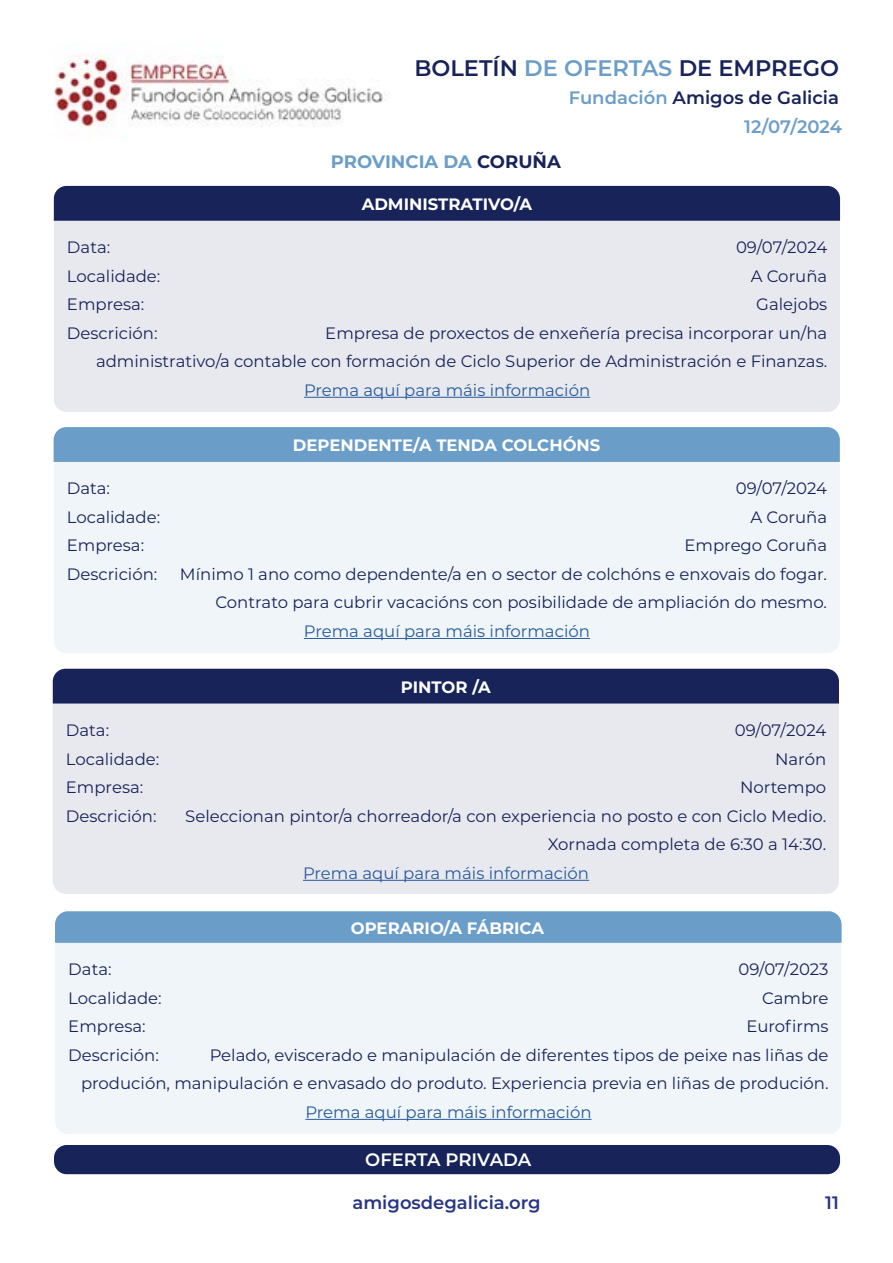
<style>
.page{position:relative;width:893px;height:1263px;background:#fff}
.page>*{position:absolute;margin:0;border:0;box-sizing:border-box;transform-origin:0 0}
.t1{font:600 22.5px "Montserrat";color:#172359}
.t2{font:600 18px/29.5px "Montserrat";color:#6a9dc8;text-align:right}
.t3{font:600 18px "Montserrat";color:#283583}
.t4{font:700 18px "Montserrat";color:#6a9dc8}
.t5{font:600 18px "Montserrat";letter-spacing:-.005em;color:#fff}
.t6{font:16.5px/28.5px "Montserrat";color:#172359;text-align:right}
.t7{font:16.5px "Montserrat";color:#275b9b}
.t8{font:700 16.5px "Montserrat";color:#fff}
.s1{color:#6a9dc8}
.s2{color:#172359}
</style>
<div class="page">
<img style="left:54px;top:54px;width:333px;height:83px">
<div style="left:54px;top:1145px;width:786px;height:29px;background:#172359;border-radius:13px"></div>
<div style="left:54px;top:221px;width:786px;height:191px;background:#e8e9ee"></div>
<div style="left:54px;top:462px;width:786px;height:191px;background:#f0f5f9"></div>
<div style="left:53px;top:703px;width:786px;height:191px;background:#e8e9ee"></div>
<div style="left:55px;top:943px;width:786px;height:191px;background:#f0f5f9"></div>
<div style="left:54px;top:186px;width:786px;height:35px;background:#172359"></div>
<div style="left:54px;top:427px;width:786px;height:35px;background:#6a9dc8"></div>
<div style="left:53px;top:669px;width:786px;height:34px;background:#172359"></div>
<div style="left:55px;top:911px;width:786px;height:32px;background:#6a9dc8"></div>
<hr style="left:304px;top:397px;width:286px;height:1px;background:#275b9b">
<hr style="left:304px;top:638px;width:286px;height:1px;background:#275b9b">
<hr style="left:303px;top:880px;width:286px;height:1px;background:#275b9b">
<hr style="left:305px;top:1119px;width:286px;height:1px;background:#275b9b">
<h1 class="t1" style="left:414px;top:52px;width:426px">BOLETÍN <span class="s1">DE OFERTAS</span> DE EMPREGO</h1>
<p class="t4" style="left:331px;top:148px;width:232px">PROVINCIA DA <span class="s2">CORUÑA</span></p>
<p class="t2" style="left:569px;top:82px;width:275px">Fundación <span class="s2">Amigos de Galicia<br></span>12/07/2024</p>
<p class="t8" style="left:362px;top:192px;width:172px">ADMINISTRATIVO/A</p>
<p class="t6" style="left:67px;top:232px;width:45px">Data:</p>
<p class="t6" style="left:736px;top:232px;width:93px">09/07/2024</p>
<p class="t6" style="left:67px;top:261px;width:95px">Localidade:</p>
<p class="t6" style="left:751px;top:261px;width:78px">A Coruña</p>
<p class="t6" style="left:67px;top:289px;width:79px">Empresa:</p>
<p class="t6" style="left:756px;top:289px;width:73px">Galejobs</p>
<p class="t6" style="left:67px;top:318px;width:92px">Descrición:</p>
<p class="t6" style="left:96px;top:318px;width:733px">Empresa de proxectos de enxeñería precisa incorporar un/ha<br>administrativo/a contable con formación de Ciclo Superior de Administración e Finanzas.</p>
<p class="t7" style="left:304px;top:378px;width:288px">Prema aquí para máis información</p>
<p class="t8" style="left:293px;top:433px;width:309px">DEPENDENTE/A TENDA COLCHÓNS</p>
<p class="t6" style="left:67px;top:474px;width:45px">Data:</p>
<p class="t6" style="left:736px;top:474px;width:93px">09/07/2024</p>
<p class="t6" style="left:67px;top:502px;width:95px">Localidade:</p>
<p class="t6" style="left:750px;top:502px;width:78px">A Coruña</p>
<p class="t6" style="left:67px;top:531px;width:79px">Empresa:</p>
<p class="t6" style="left:684px;top:531px;width:144px">Emprego Coruña</p>
<p class="t6" style="left:67px;top:559px;width:92px">Descrición:</p>
<p class="t6" style="left:180px;top:559px;width:649px">Mínimo 1 ano como dependente/a en o sector de colchóns e enxovais do fogar.<br>Contrato para cubrir vacacións con posibilidade de ampliación do mesmo.</p>
<p class="t7" style="left:304px;top:620px;width:288px">Prema aquí para máis información</p>
<p class="t8" style="left:401px;top:675px;width:91px">PINTOR /A</p>
<p class="t6" style="left:66px;top:715px;width:45px">Data:</p>
<p class="t6" style="left:735px;top:715px;width:93px">09/07/2024</p>
<p class="t6" style="left:66px;top:744px;width:95px">Localidade:</p>
<p class="t6" style="left:775px;top:744px;width:53px">Narón</p>
<p class="t6" style="left:66px;top:772px;width:79px">Empresa:</p>
<p class="t6" style="left:740px;top:772px;width:88px">Nortempo</p>
<p class="t6" style="left:66px;top:801px;width:92px">Descrición:</p>
<p class="t6" style="left:185px;top:801px;width:642px">Seleccionan pintor/a chorreador/a con experiencia no posto e con Ciclo Medio.<br>Xornada completa de 6:30 a 14:30.</p>
<p class="t7" style="left:303px;top:861px;width:288px">Prema aquí para máis información</p>
<p class="t8" style="left:351px;top:917px;width:195px">OPERARIO/A FÁBRICA</p>
<p class="t6" style="left:68px;top:954px;width:45px">Data:</p>
<p class="t6" style="left:739px;top:954px;width:92px">09/07/2023</p>
<p class="t6" style="left:68px;top:983px;width:95px">Localidade:</p>
<p class="t6" style="left:762px;top:983px;width:68px">Cambre</p>
<p class="t6" style="left:68px;top:1011px;width:79px">Empresa:</p>
<p class="t6" style="left:746px;top:1011px;width:84px">Eurofirms</p>
<p class="t6" style="left:68px;top:1040px;width:92px">Descrición:</p>
<p class="t6" style="left:81px;top:1040px;width:749px">Pelado, eviscerado e manipulación de diferentes tipos de peixe nas liñas de<br>produción, manipulación e envasado do produto. Experiencia previa en liñas de produción.</p>
<p class="t7" style="left:305px;top:1100px;width:288px">Prema aquí para máis información</p>
<p class="t5" style="left:365px;top:1147px;width:168px">OFERTA PRIVADA</p>
<p class="t3" style="left:352px;top:1190px;width:190px">amigosdegalicia.org</p>
<p class="t3" style="left:825px;top:1190px;width:15px">11</p>
</div>
